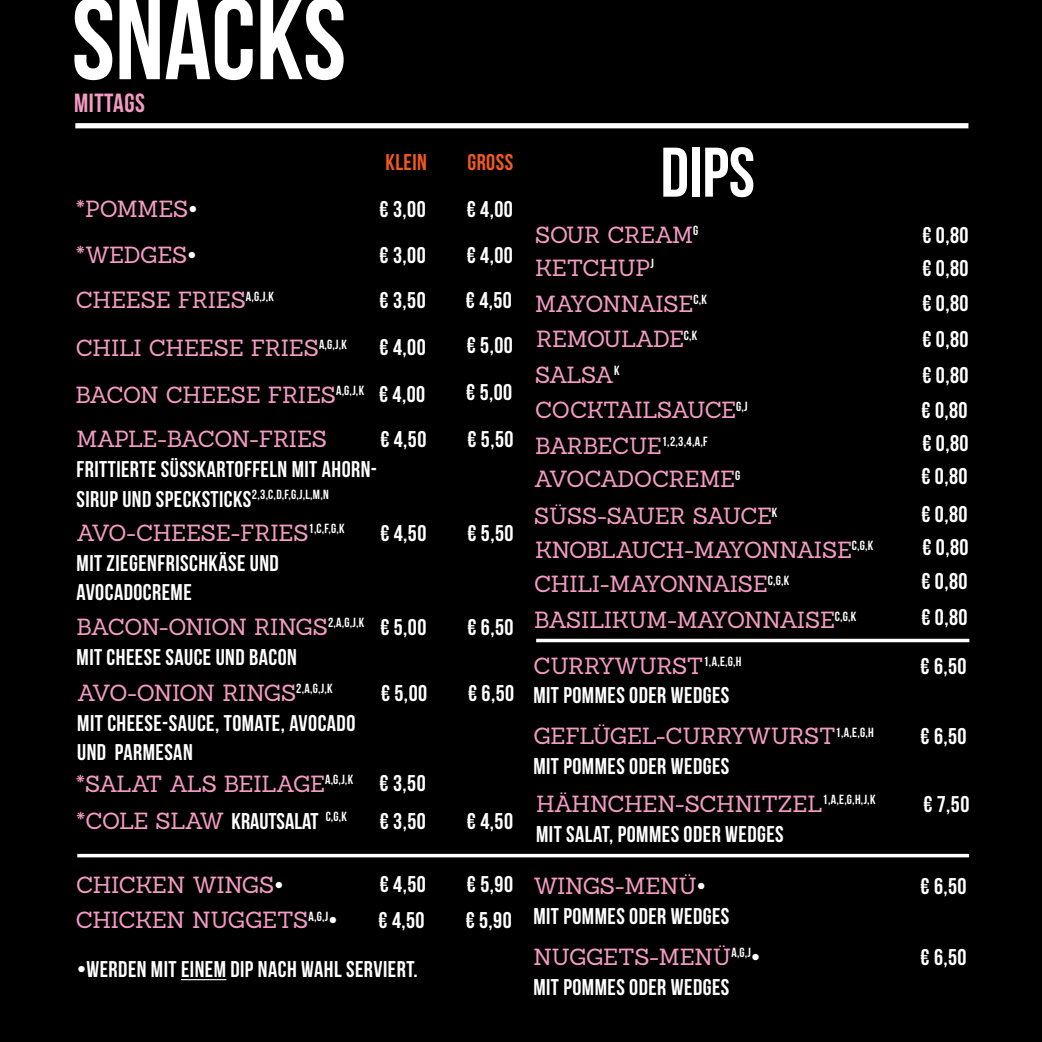
<style>
.page{position:relative;width:1042px;height:1042px;background:#000001}
.page>*{position:absolute;margin:0;border:0;box-sizing:border-box;transform-origin:0 0}
.t1{font:115.5px "Bebas Neue";color:#fff}
.t2{font:70px "Bebas Neue";color:#fff}
.t3{font:26.25px "Bebas Neue";letter-spacing:.02em;color:#f49bc3}
.t4{font:22.75px/29.8px "Bebas Neue";letter-spacing:.02em;color:#fff}
.t5{font:22.75px "Sanchez";letter-spacing:-.02em;color:#f49bc3}
.t6{font:22.75px "Sanchez";letter-spacing:-.045em;color:#f49bc3}
.t7{font:22.75px "Bebas Neue";color:#fff}
.t8{font:22.75px "Sanchez";letter-spacing:-.04em;color:#f49bc3}
.t9{font:22.75px "Bebas Neue";letter-spacing:.02em;color:#f15921}
.t10{font:13.3px "Bebas Neue";color:#fff}
.s1{font-family:"Bebas Neue";color:#fff}
.s2{font-family:"Sanchez";color:#f49bc3}
.s3{font-family:"Sanchez";font-size:22.75px;color:#f49bc3}
</style>
<div class="page">
<div style="left:75px;top:123px;width:893px;height:5px;background:#fff"></div>
<hr style="left:536px;top:639px;width:433px;height:3px;background:#fff">
<hr style="left:77px;top:854px;width:892px;height:3px;background:#fff">
<hr style="left:181px;top:979px;width:45px;height:1px;background:#fff">
<p class="t1" style="left:72px;top:-24px;width:276px">SNACKS</p>
<p class="t3" style="left:74px;top:88px;width:72px">MITTAGS</p>
<p class="t5" style="left:76px;top:194px;width:123px">*POMMES<span class="s1">•</span></p>
<p class="t5" style="left:76px;top:240px;width:122px">*WEDGES<span class="s1">•</span></p>
<p class="t5" style="left:76px;top:285px;width:200px">CHEESE FRIES<sup>A,G,J,K</sup></p>
<p class="t5" style="left:76px;top:333px;width:273px">CHILI CHEESE FRIES<sup>A,G,J,K</sup></p>
<p class="t5" style="left:75px;top:380px;width:290px">BACON CHEESE FRIES<sup>A,G,J,K</sup></p>
<p class="t9" style="left:467px;top:150px;width:47px">GROSS</p>
<p class="t9" style="left:385px;top:150px;width:43px">KLEIN</p>
<p class="t4" style="left:380px;top:194px;width:48px">€ 3,00</p>
<p class="t4" style="left:467px;top:194px;width:48px">€ 4,00</p>
<p class="t4" style="left:380px;top:240px;width:48px">€ 3,00</p>
<p class="t4" style="left:467px;top:240px;width:48px">€ 4,00</p>
<p class="t4" style="left:380px;top:285px;width:48px">€ 3,50</p>
<p class="t4" style="left:466px;top:285px;width:48px">€ 4,50</p>
<p class="t4" style="left:380px;top:332px;width:48px">€ 4,00</p>
<p class="t4" style="left:379px;top:379px;width:48px">€ 4,00</p>
<p class="t4" style="left:467px;top:330px;width:48px">€ 5,00</p>
<p class="t4" style="left:466px;top:377px;width:48px">€ 5,00</p>
<p class="t5" style="left:77px;top:424px;width:252px">MAPLE-BACON-FRIES</p>
<p class="t4" style="left:77px;top:454px;width:302px">FRITTIERTE SÜßKARTOFFELN MIT AHORN-<br>SIRUP UND SPECKSTICKS<sup>2,3,C,D,F,G,J,L,M,N</sup></p>
<p class="t5" style="left:77px;top:518px;width:270px">AVO-CHEESE-FRIES<sup>1,C,F,G,K</sup></p>
<p class="t4" style="left:77px;top:547px;width:204px">MIT ZIEGENFRISCHKÄSE UND<br>AVOCADOCREME</p>
<p class="t4" style="left:77px;top:612px;width:289px"><span class="s2">BACON-ONION RINGS</span><sup>2,A,G,J,K<br></sup>MIT CHEESE SAUCE UND BACON</p>
<p class="t8" style="left:77px;top:678px;width:257px">AVO-ONION RINGS<sup>2,A,G,J,K</sup></p>
<p class="t4" style="left:77px;top:707px;width:280px">MIT CHEESE-SAUCE, TOMATE, AVOCADO<br>UND PARMESAN</p>
<p class="t4" style="left:380px;top:424px;width:48px">€ 4,50</p>
<p class="t4" style="left:380px;top:518px;width:48px">€ 4,50</p>
<p class="t4" style="left:380px;top:612px;width:48px">€ 5,00</p>
<p class="t4" style="left:381px;top:678px;width:48px">€ 5,00</p>
<p class="t4" style="left:467px;top:424px;width:48px">€ 5,50</p>
<p class="t4" style="left:467px;top:518px;width:48px">€ 5,50</p>
<p class="t4" style="left:467px;top:612px;width:48px">€ 6,50</p>
<p class="t4" style="left:468px;top:678px;width:48px">€ 6,50</p>
<p class="t5" style="left:76px;top:769px;width:279px">*SALAT ALS BEILAGE<sup>A,G,J,K</sup></p>
<p class="t4" style="left:380px;top:768px;width:48px">€ 3,50</p>
<p class="t7" style="left:76px;top:808px;width:272px"><span class="s2">*COLE SLAW</span> KRAUTSALAT <sup>C,G,K</sup></p>
<p class="t5" style="left:76px;top:869px;width:209px">CHICKEN WINGS<span class="s1">•</span></p>
<p class="t5" style="left:76px;top:905px;width:263px">CHICKEN NUGGETS<sup>A,G,J</sup><span class="s1">•</span></p>
<p class="t4" style="left:380px;top:806px;width:48px">€ 3,50</p>
<p class="t4" style="left:467px;top:806px;width:48px">€ 4,50</p>
<p class="t4" style="left:380px;top:869px;width:48px">€ 4,50</p>
<p class="t4" style="left:467px;top:869px;width:48px">€ 5,90</p>
<p class="t4" style="left:378px;top:905px;width:48px">€ 4,50</p>
<p class="t4" style="left:466px;top:905px;width:48px">€ 5,90</p>
<p class="t4" style="left:77px;top:954px;width:342px">•WERDEN MIT EINEM DIP NACH WAHL SERVIERT.</p>
<p class="t2" style="left:660px;top:134px;width:96px">DIPS</p>
<p class="t5" style="left:535px;top:220px;width:164px">SOUR CREAM<sup>G</sup></p>
<p class="t5" style="left:535px;top:253px;width:120px">KETCHUP<sup>J</sup></p>
<p class="t6" style="left:535px;top:289px;width:173px">MAYONNAISE<sup>C,K</sup></p>
<p class="t5" style="left:536px;top:324px;width:163px">REMOULADE<sup>C,K</sup></p>
<p class="t5" style="left:535px;top:360px;width:86px">SALSA<sup>K</sup></p>
<p class="t5" style="left:535px;top:395px;width:214px">COCKTAILSAUCE<sup>G,J</sup></p>
<p class="t10" style="left:535px;top:434px;width:174px"><span class="s3">BARBECUE</span>1,2,3,4,A,F</p>
<p class="t5" style="left:534px;top:464px;width:207px">AVOCADOCREME<sup>G</sup></p>
<p class="t5" style="left:534px;top:501px;width:244px">SÜSS-SAUER SAUCE<sup>K</sup></p>
<p class="t6" style="left:535px;top:535px;width:340px">KNOBLAUCH-MAYONNAISE<sup>C,G,K</sup></p>
<p class="t5" style="left:534px;top:569px;width:256px">CHILI-MAYONNAISE<sup>C,G,K</sup></p>
<p class="t5" style="left:534px;top:605px;width:324px">BASILIKUM-MAYONNAISE<sup>C,G,K</sup></p>
<p class="t5" style="left:533px;top:651px;width:210px">CURRYWURST<sup>1,A,E,G,H</sup></p>
<p class="t4" style="left:533px;top:680px;width:197px">MIT POMMES ODER WEDGES</p>
<p class="t5" style="left:533px;top:721px;width:342px">GEFLÜGEL-CURRYWURST<sup>1,A,E,G,H</sup></p>
<p class="t4" style="left:533px;top:751px;width:197px">MIT POMMES ODER WEDGES</p>
<p class="t5" style="left:536px;top:789px;width:341px">HÄHNCHEN-SCHNITZEL<sup>1,A,E,G,H,J,K</sup></p>
<p class="t4" style="left:536px;top:818px;width:249px">MIT SALAT, POMMES ODER WEDGES</p>
<p class="t5" style="left:533px;top:871px;width:174px">WINGS-MENÜ<span class="s1">•</span></p>
<p class="t4" style="left:533px;top:901px;width:197px">MIT POMMES ODER WEDGES</p>
<p class="t5" style="left:533px;top:942px;width:228px">NUGGETS-MENÜ<sup>A,G,J</sup><span class="s1">•</span></p>
<p class="t4" style="left:533px;top:971px;width:197px">MIT POMMES ODER WEDGES</p>
<p class="t4" style="left:922px;top:220px;width:48px">€ 0,80</p>
<p class="t4" style="left:922px;top:253px;width:48px">€ 0,80</p>
<p class="t4" style="left:922px;top:288px;width:48px">€ 0,80</p>
<p class="t4" style="left:922px;top:324px;width:48px">€ 0,80</p>
<p class="t4" style="left:922px;top:360px;width:48px">€ 0,80</p>
<p class="t4" style="left:921px;top:395px;width:48px">€ 0,80</p>
<p class="t4" style="left:922px;top:428px;width:48px">€ 0,80</p>
<p class="t4" style="left:921px;top:461px;width:48px">€ 0,80</p>
<p class="t4" style="left:921px;top:498px;width:48px">€ 0,80</p>
<p class="t4" style="left:922px;top:532px;width:48px">€ 0,80</p>
<p class="t4" style="left:921px;top:566px;width:48px">€ 0,80</p>
<p class="t4" style="left:921px;top:602px;width:48px">€ 0,80</p>
<p class="t4" style="left:920px;top:651px;width:48px">€ 6,50</p>
<p class="t4" style="left:920px;top:721px;width:48px">€ 6,50</p>
<p class="t4" style="left:923px;top:789px;width:48px">€ 7,50</p>
<p class="t4" style="left:920px;top:871px;width:48px">€ 6,50</p>
<p class="t4" style="left:920px;top:942px;width:48px">€ 6,50</p>
</div>
